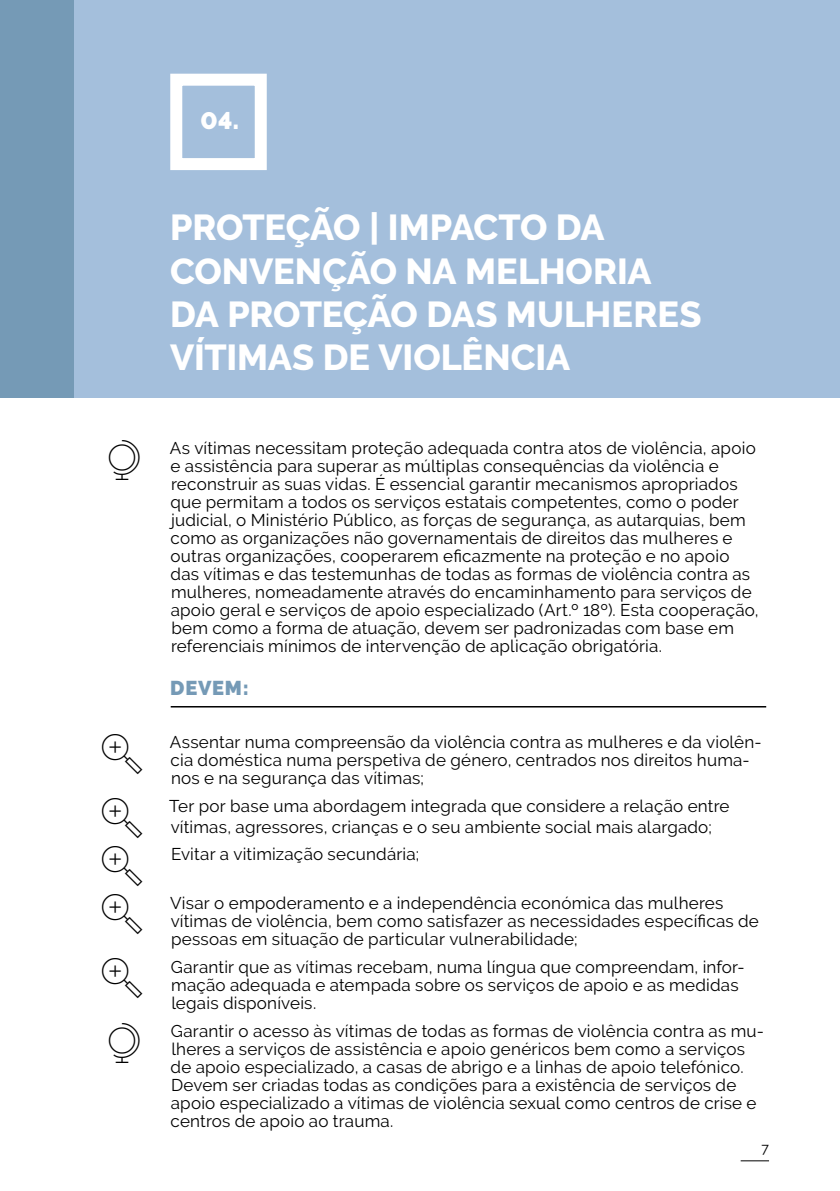
<style>
.page{position:relative;width:840px;height:1191px;background:#fff}
.page>*{position:absolute;margin:0;border:0;box-sizing:border-box;transform-origin:0 0}
.t1{font:40px/64px "linea basic 10";color:#000}
.t2{font:800 36px "Raleway";letter-spacing:-.015em;color:#fff}
.t3{font:900 24px "Raleway";color:#fff}
.t4{font:900 20px "Raleway";color:#759ab6}
.t5{font:17px/18px "Raleway";letter-spacing:.01em;color:#000}
.t6{font:14px "Raleway";color:#000}
</style>
<div class="page">
<svg style="left:740px;top:1160px;width:28px;height:1px"></svg>
<div style="left:0;top:0;width:839px;height:397px;background:#a4bfdc"></div>
<div style="left:0;top:0;width:74px;height:397px;background:#759ab6"></div>
<div style="left:170px;top:74px;width:96px;height:96px;border:12px solid #fff"></div>
<hr style="left:171px;top:706px;width:594px;height:1px;background:#000">
<h3 class="t3" style="left:200px;top:107px;width:40px">04.</h3>
<h2 class="t2" style="left:170px;top:207px;width:46px">PROTE</h2>
<h2 class="t2" style="left:286px;top:207px;width:320px">ÇÃO | IM PACTO DA</h2>
<h2 class="t2" style="left:170px;top:250px;width:51px">CONVEN</h2>
<h2 class="t2" style="left:322px;top:250px;width:167px">ÇÃO NA MELHORIA</h2>
<h2 class="t2" style="left:170px;top:294px;width:103px">DA PROTE</h2>
<h2 class="t2" style="left:343px;top:294px;width:188px">ÇÃO DAS MULHERES</h2>
<h2 class="t2" style="left:170px;top:337px;width:57px">VÍTIMAS</h2>
<h2 class="t2" style="left:322px;top:337px;width:79px">DE VIOLÊN</h2>
<h2 class="t2" style="left:510px;top:337px;width:42px">CIA</h2>
<h1 class="t1" style="left:102px;top:434px;width:41px">S</h1>
<p class="t5" style="left:170px;top:439px;width:590px">As vítimas necessitam proteção adequada contra atos de violência, apoio e assistência para superar as múltiplas consequências da violência e reconstruir as suas vidas. É essencial garantir mecanismos apropriados que permitam a todos os serviços estatais competentes, como o poder judicial, o Ministério Público, as forças de segurança, as autarquias, bem como as organizações não governamentais de direitos das mulheres e outras organizações, cooperarem eficazmente na proteção e no apoio das vítimas e das testemunhas de todas as formas de violência contra as mulheres, nomeadamente através do encaminhamento para serviços de apoio geral e serviços de apoio especializado (Art.º 18º). Esta cooperação, bem como a forma de atuação, devem ser padronizadas com base em referenciais mínimos de intervenção de aplicação obrigatória.</p>
<p class="t4" style="left:170px;top:676px;width:80px">DEVEM :</p>
<h1 class="t1" style="left:102px;top:728px;width:41px">% %</h1>
<h1 class="t1" style="left:102px;top:848px;width:41px;line-height:48.2px">% %</h1>
<h1 class="t1" style="left:102px;top:952px;width:41px">%</h1>
<p class="t5" style="left:170px;top:733px;width:593px">Assentar numa compreensão da violência contra as mulheres e da violên&shy;cia doméstica numa perspetiva de género, centrados nos direitos huma&shy;nos e na segurança das vítimas;</p>
<p class="t5" style="left:169px;top:796px;width:561px;line-height:20.4px">Ter por base uma abordagem integrada que considere a relação entre vítimas, agressores, crianças e o seu ambiente social mais alargado;</p>
<p class="t5" style="left:171px;top:845px;width:249px">Evitar a vitimização secundária;</p>
<p class="t5" style="left:170px;top:893px;width:590px">Visar o empoderamento e a independência económica das mulheres vítimas de violência, bem como satisfazer as necessidades específicas de pessoas em situação de particular vulnerabilidade;</p>
<p class="t5" style="left:171px;top:957px;width:575px">Garantir que as vítimas recebam, numa língua que compreendam, infor&shy;mação adequada e atempada sobre os serviços de apoio e as medidas legais disponíveis.</p>
<h1 class="t1" style="left:102px;top:1016px;width:41px">S</h1>
<p class="t5" style="left:170px;top:1021px;width:594px">Garantir o acesso às vítimas de todas as formas de violência contra as mu&shy;lheres a serviços de assistência e apoio genéricos bem como a serviços de apoio especializado, a casas de abrigo e a linhas de apoio telefónico.<br>Devem ser criadas todas as condições para a existência de serviços de apoio especializado a vítimas de violência sexual como centros de crise e centros de apoio ao trauma.</p>
<p class="t6" style="left:761px;top:1140px;width:9px">7</p>
</div>
